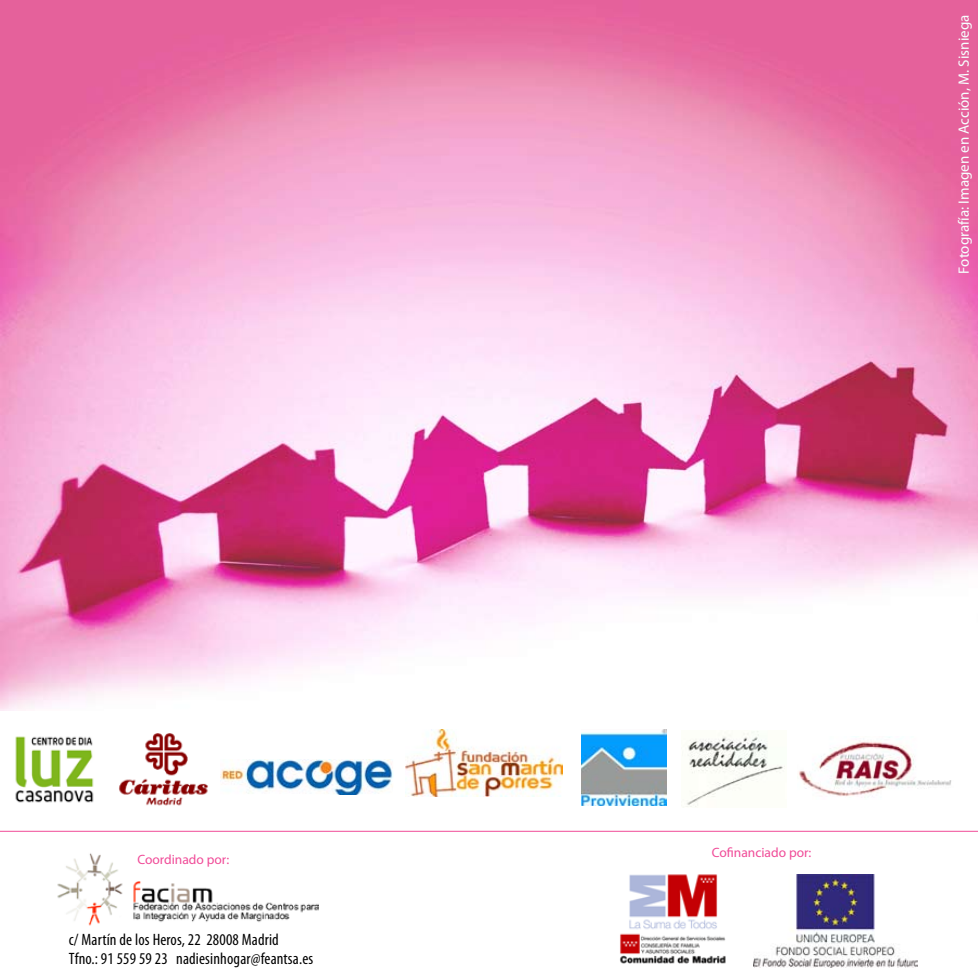
<style>
.page{position:relative;width:978px;height:978px;background:#fff}
.page>*{position:absolute;margin:0;border:0;box-sizing:border-box;transform-origin:0 0}
.t1{font:condensed 16.5px/19.8px "Myriad Pro";letter-spacing:.01em;color:#000}
.t2{font:15px "Myriad Pro";color:#f7ffff}
.t3{font:13.5px "Myriad Pro";color:#f04b98}
</style>
<div class="page">
<img style="left:0;top:0;width:978px;height:710px">
<img style="left:221px;top:760px;width:172px;height:35px">
<img style="left:620px;top:874px;width:106px;height:90px">
<img style="left:754px;top:874px;width:163px;height:93px">
<img style="left:119px;top:733px;width:89px;height:73px">
<img style="left:406px;top:730px;width:156px;height:67px">
<img style="left:799px;top:737px;width:152px;height:60px">
<img style="left:686px;top:731px;width:99px;height:76px">
<img style="left:57px;top:853px;width:261px;height:73px">
<img style="left:581px;top:730px;width:86px;height:75px">
<img style="left:15px;top:736px;width:79px;height:67px">
<hr style="left:0;top:831px;width:978px;height:1px;background:#f04b98">
<p class="t3" style="left:137px;top:851px;width:93px">Coordinado por:</p>
<p class="t1" style="left:69px;top:929px;width:246px">c/ Martín de los Heros, 22 28008 Madrid<br>Tfno.: 91 559 59 23 nadiesinhogar@feantsa.es</p>
<p class="t2" style="left:955px;top:274px;width:260px;rotate:-90deg">Fotografía: Imagen en Acción, M. Sisniega</p>
<p class="t3" style="left:712px;top:844px;width:101px">Cofinanciado por:</p>
</div>
